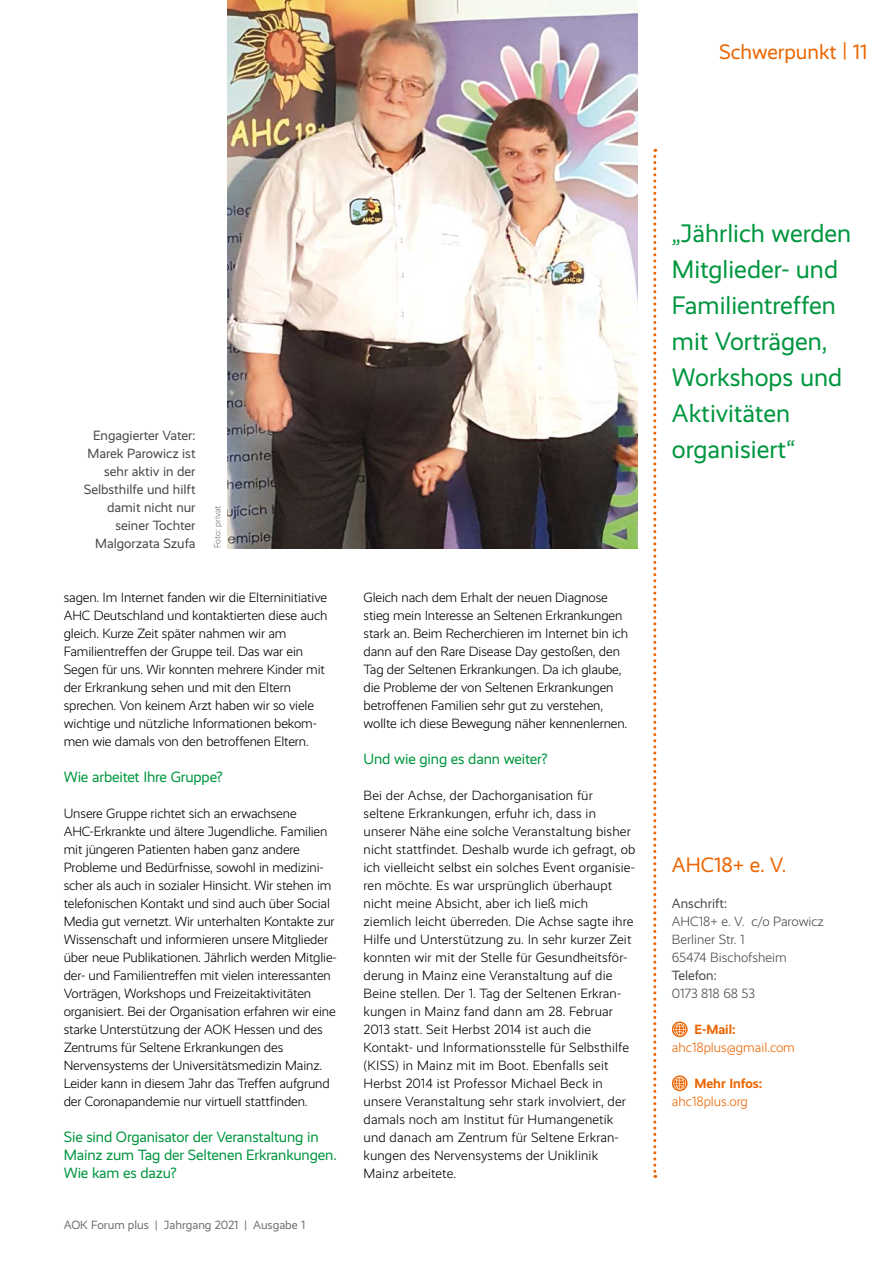
<style>
.page{position:relative;width:893px;height:1263px;background:#fff}
.page>*{position:absolute;margin:0;border:0;box-sizing:border-box;transform-origin:0 0}
.t1{font:25.5px/36px "Realist";color:#00963f}
.H3_-_Marginalie_14pt_plus{font:21px "Realist";color:#ec6502}
.P_-_FRAGE_Interview{font:15px/18px "Realist";letter-spacing:-.01em;color:#00963f}
.P_-_copy_flatter{font:300 13.5px/18px "Realist";letter-spacing:-.01em;color:#000}
.P_-_copy_flatter-2{font:300 13.5px/18px "Realist";letter-spacing:.01em;color:#000}
.t2{font:13.5px/18px "Realist";color:#494948;text-align:right}
.P_-_Marginalie_copy{font:300 13.5px/18px "Realist";color:#494948}
.P_-_Marginalie_Adressen{font:300 13.5px/18px "Realist";color:#ec6502}
.P_-_Marginalie_Link{font:300 13.5px "Realist";color:#ec6502}
.P_-_Marginalie_Link-2{font:700 13.5px "Realist";color:#ec6502}
.t3{font:12px "Realist";color:#6f6f6e}
.t4{font:300 9px "Realist";letter-spacing:-.005em;color:#6f6f6e}
.s1{font-weight:400}
.s2{font-weight:700}
</style>
<div class="page">
<svg style="left:653px;top:149px;width:3px;height:1029px"></svg>
<img style="left:227px;top:0;width:411px;height:548px">
<svg style="left:672px;top:1021px;width:16px;height:16px"></svg>
<svg style="left:673px;top:1023px;width:13px;height:13px"></svg>
<svg style="left:672px;top:1075px;width:16px;height:16px"></svg>
<svg style="left:673px;top:1077px;width:13px;height:13px"></svg>
<h2 class="H3_-_Marginalie_14pt_plus" style="left:719px;top:40px;width:150px">Schwerpunkt | 11</h2>
<p class="t2" style="left:84px;top:427px;width:113px">Engagierter Vater:<br>Marek Parowicz ist sehr aktiv in der<br>Selbsthilfe und hilft damit nicht nur seiner Tochter<br>Malgorzata Szufa</p>
<p class="t4" style="left:212px;top:548px;width:44px;rotate:-90deg">Foto: privat</p>
<p class="P_-_copy_flatter" style="left:64px;top:589px;width:265px">sagen. Im Internet fanden wir die Elterninitiative AHC Deutschland und kontaktierten diese auch gleich. Kurze Zeit später nahmen wir am Familientreffen der Gruppe teil. Das war ein Segen für uns. Wir konnten mehrere Kinder mit der Erkrankung sehen und mit den Eltern sprechen. Von keinem Arzt haben wir so viele wichtige und nützliche Informationen bekom&shy;men wie damals von den betroffenen Eltern.</p>
<p class="P_-_FRAGE_Interview" style="left:64px;top:768px;width:160px">Wie arbeitet Ihre Gruppe?</p>
<p class="P_-_copy_flatter" style="left:64px;top:805px;width:275px">Unsere Gruppe richtet sich an erwachsene AHC-Erkrankte und ältere Jugendliche. Familien mit jüngeren Patienten haben ganz andere Probleme und Bedürfnisse, sowohl in medizini&shy;scher als auch in sozialer Hinsicht. Wir stehen im telefonischen Kontakt und sind auch über Social Media gut vernetzt. Wir unterhalten Kontakte zur Wissenschaft und informieren unsere Mitglieder über neue Publikationen. Jährlich werden Mitglie&shy;der- und Familientreffen mit vielen interessanten Vorträgen, Workshops und Freizeitaktivitäten organisiert. Bei der Organisation erfahren wir eine starke Unterstützung der AOK Hessen und des Zentrums für Seltene Erkrankungen des Nervensystems der Universitätsmedizin Mainz.<br>Leider kann in diesem Jahr das Treffen aufgrund der Coronapandemie nur virtuell stattfinden.</p>
<p class="P_-_FRAGE_Interview" style="left:64px;top:1128px;width:274px">Sie sind Organisator der Veranstaltung in<br>Mainz zum Tag der Seltenen Erkrankungen.<br>Wie kam es dazu?</p>
<p class="t3" style="left:64px;top:1218px;width:243px">AOK Forum plus | Jahrgang 2021 | Ausgabe 1</p>
<p class="P_-_copy_flatter" style="left:364px;top:589px;width:266px">Gleich nach dem Erhalt der neuen Diagnose stieg mein Interesse an Seltenen Erkrankungen stark an. Beim Recherchieren im Internet bin ich dann auf den Rare Disease Day gestoßen, den Tag der Seltenen Erkrankungen. Da ich glaube, die Probleme der von Seltenen Erkrankungen betroffenen Familien sehr gut zu verstehen, wollte ich diese Bewegung näher kennenlernen.</p>
<p class="P_-_FRAGE_Interview" style="left:364px;top:750px;width:185px">Und wie ging es dann weiter?</p>
<p class="P_-_copy_flatter-2" style="left:364px;top:787px;width:273px">Bei der Achse, der Dachorganisation für seltene Erkrankungen, erfuhr ich, dass in unserer Nähe eine solche Veranstaltung bisher nicht stattfindet. Deshalb wurde ich gefragt, ob ich vielleicht selbst ein solches Event organisie&shy;ren möchte. Es war ursprünglich überhaupt nicht meine Absicht, aber ich ließ mich ziemlich leicht überreden. Die Achse sagte ihre Hilfe und Unterstützung zu. In sehr kurzer Zeit konnten wir mit der Stelle für Gesundheitsför&shy;derung in Mainz eine Veranstaltung auf die Beine stellen. Der 1. Tag der Seltenen Erkran&shy;kungen in Mainz fand dann am 28. Februar 2013 statt. Seit Herbst 2014 ist auch die Kontakt- und Informationsstelle für Selbsthilfe (KISS) in Mainz mit im Boot. Ebenfalls seit Herbst 2014 ist Professor Michael Beck in unsere Veranstaltung sehr stark involviert, der damals noch am Institut für Humangenetik und danach am Zentrum für Seltene Erkran&shy;kungen des Nervensystems der Uniklinik Mainz arbeitete.</p>
<p class="t1" style="left:672px;top:216px;width:181px">„Jährlich werden<br>Mitglieder- und<br>Familientreffen mit Vorträgen,<br>Workshops und<br>Aktivitäten organisiert“</p>
<h3 class="H3_-_Marginalie_14pt_plus" style="left:672px;top:853px;width:116px">AHC18+ e. V.</h3>
<p class="P_-_Marginalie_copy" style="left:672px;top:895px;width:154px"><span class="s1">Anschrift:<br></span>AHC18+ e. V. c/o Parowicz</p>
<p class="P_-_Marginalie_copy" style="left:672px;top:931px;width:74px">Berliner Str. 1</p>
<p class="P_-_Marginalie_copy" style="left:672px;top:949px;width:116px">65474 Bischofsheim<br><span class="s1">Telefon:<br></span>0173 818 68 53</p>
<p class="P_-_Marginalie_Adressen" style="left:672px;top:1021px;width:125px;text-indent:22px"><span class="s2">E-Mail: </span>ahc18plus@gmail.com</p>
<p class="P_-_Marginalie_Link-2" style="left:694px;top:1076px;width:69px">Mehr Infos:</p>
<p class="P_-_Marginalie_Link" style="left:672px;top:1094px;width:78px">ahc18plus.org</p>
</div>
